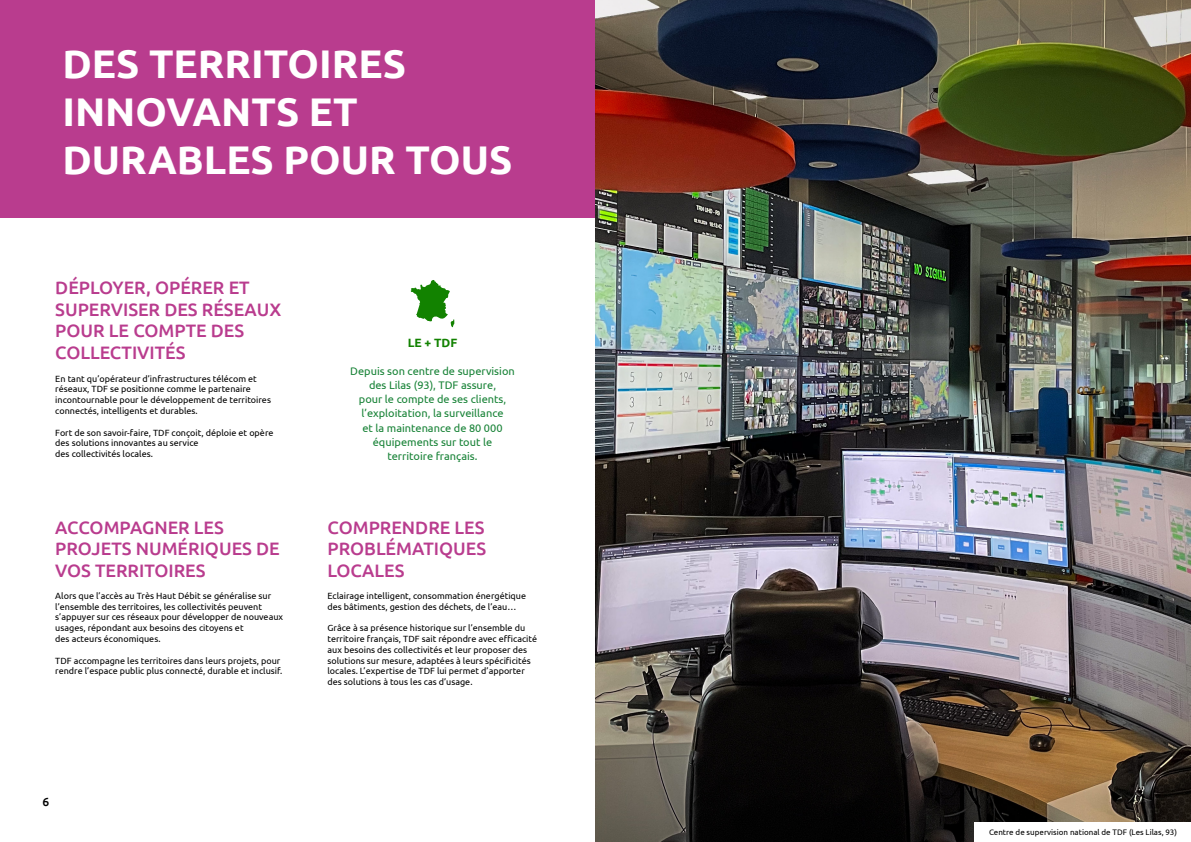
<style>
.page{position:relative;width:1191px;height:842px;background:#fff}
.page>*{position:absolute;margin:0;border:0;box-sizing:border-box;transform-origin:0 0}
.t1{font:700 40px/48px "Ubuntu";color:#fff}
.t2{font:500 18px/21.6px "Ubuntu";color:#b93c8e}
.t3{font:700 12px "Ubuntu";color:#128200}
.t4{font:500 12px "Ubuntu";color:#000}
.t5{font:11px/14px "Ubuntu";color:#178236;text-align:center}
.t6{font:9px/10.8px "Ubuntu";color:#000}
.t7{font:8px "Ubuntu";color:#000}
</style>
<div class="page">
<div style="left:0;top:0;width:595px;height:217px;background:#b93c8e"></div>
<img style="left:595px;top:0;width:596px;height:842px">
<div style="left:975px;top:822px;width:216px;height:20px;background:#fff"></div>
<svg style="left:411px;top:280px;width:43px;height:47px"></svg>
<h1 class="t1" style="left:62px;top:42px;width:451px">DES TERRITOIRES<br>INNOVANTS ET<br>DURABLES POUR TOUS</h1>
<h2 class="t2" style="left:55px;top:277px;width:227px">DÉPLOYER, OPÉRER ET<br>SUPERVISER DES RÉSEAUX<br>POUR LE COMPTE DES<br>COLLECTIVITÉS</h2>
<p class="t6" style="left:55px;top:373px;width:217px">En tant qu’opérateur d’infrastructures télécom et réseaux, TDF se positionne comme le partenaire incontournable pour le développement de territoires connectés, intelligents et durables.</p>
<p class="t6" style="left:55px;top:427px;width:220px">Fort de son savoir-faire, TDF conçoit, déploie et opère des solutions innovantes au service<br>des collectivités locales.</p>
<h2 class="t2" style="left:55px;top:517px;width:226px">ACCOMPAGNER LES<br>PROJETS NUMÉRIQUES DE<br>VOS TERRITOIRES</h2>
<p class="t6" style="left:55px;top:591px;width:229px">Alors que l’accès au Très Haut Débit se généralise sur l’ensemble des territoires, les collectivités peuvent s’appuyer sur ces réseaux pour développer de nouveaux usages, répondant aux besoins des citoyens et<br>des acteurs économiques.</p>
<p class="t6" style="left:55px;top:655px;width:229px">TDF accompagne les territoires dans leurs projets, pour rendre l’espace public plus connecté, durable et inclusif.</p>
<h3 class="t4" style="left:43px;top:796px;width:8px">6</h3>
<h3 class="t3" style="left:408px;top:338px;width:51px">LE + TDF</h3>
<p class="t5" style="left:350px;top:365px;width:166px">Depuis son centre de supervision des Lilas (93), TDF assure,<br>pour le compte de ses clients, l’exploitation, la surveillance<br>et la maintenance de 80 000 équipements sur tout le territoire français.</p>
<h2 class="t2" style="left:327px;top:517px;width:160px;text-align:justify">COMPRENDRE LES PROBLÉMATIQUES LOCALES</h2>
<p class="t6" style="left:327px;top:590px;width:200px">Eclairage intelligent, consommation énergétique des bâtiments, gestion des déchets, de l’eau…</p>
<p class="t6" style="left:327px;top:623px;width:211px">Grâce à sa présence historique sur l’ensemble du territoire français, TDF sait répondre avec efficacité aux besoins des collectivités et leur proposer des solutions sur mesure, adaptées à leurs spécificités locales. L’expertise de TDF lui permet d’apporter des solutions à tous les cas d’usage.</p>
<p class="t7" style="left:989px;top:827px;width:189px">Centre de supervision national de TDF (Les Lilas, 93)</p>
</div>
